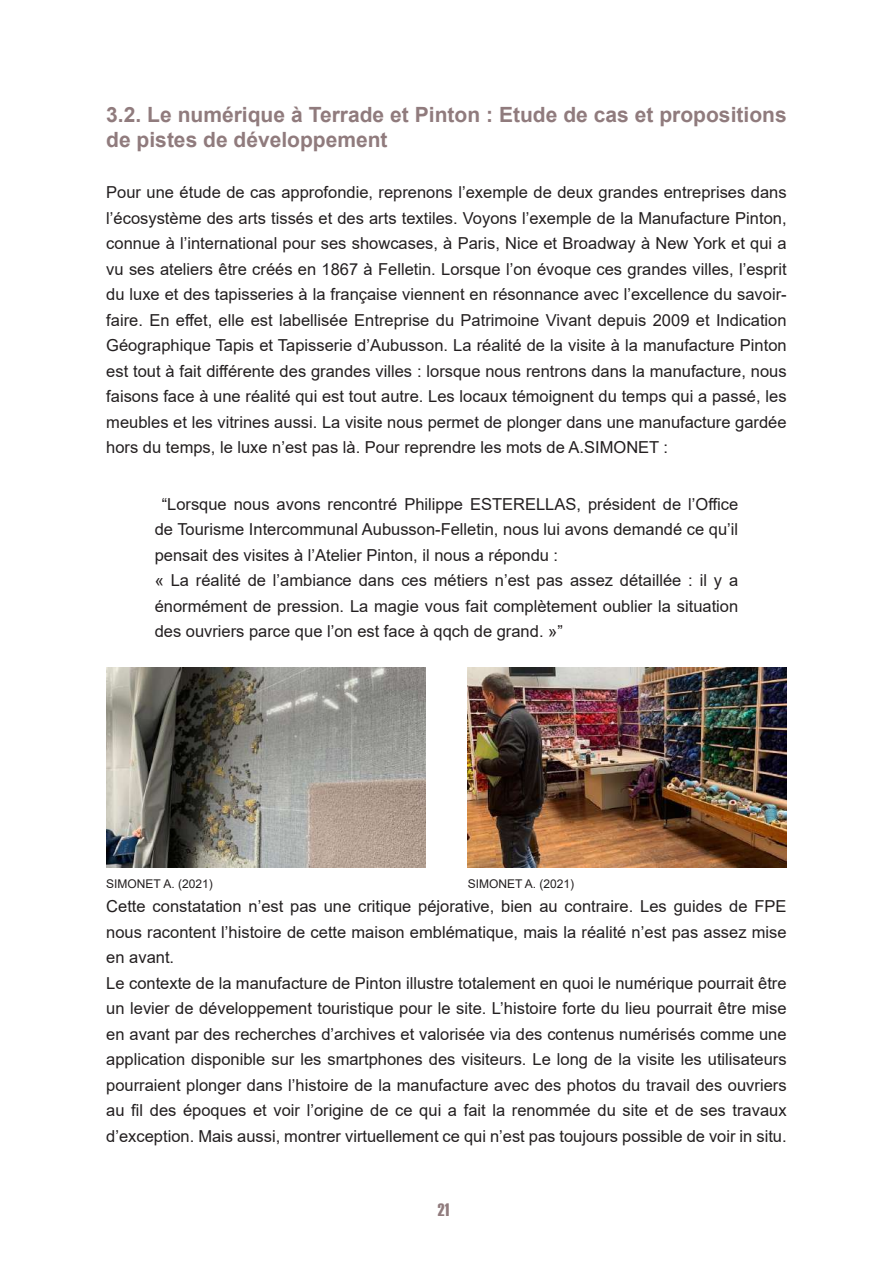
<style>
.page{position:relative;width:893px;height:1263px;background:#fff}
.page>*{position:absolute;margin:0;border:0;box-sizing:border-box;transform-origin:0 0}
.t1{font:700 21px/25.5px "Arial";color:#907b7d}
.t2{font:18px "Haettenschweiler";color:#907b7d}
.t3{font:16.5px/25.5px "Arial";color:#231f20}
.t4{font:12px "Arial";color:#231f20}
</style>
<div class="page">
<img style="left:106px;top:668px;width:319px;height:199px">
<img style="left:468px;top:668px;width:319px;height:199px">
<p class="t1" style="left:106px;top:102px;width:682px">3.2. Le numérique à Terrade et Pinton : Etude de cas et propositions de pistes de développement</p>
<p class="t3" style="left:106px;top:179px;width:682px;text-align:justify">Pour une étude de cas approfondie, reprenons l’exemple de deux grandes entreprises dans l’écosystème des arts tissés et des arts textiles. Voyons l’exemple de la Manufacture Pinton, connue à l’international pour ses showcases, à Paris, Nice et Broadway à New York et qui a vu ses ateliers être créés en 1867 à Felletin. Lorsque l’on évoque ces grandes villes, l’esprit du luxe et des tapisseries à la française viennent en résonnance avec l’excellence du savoir&shy;faire. En effet, elle est labellisée Entreprise du Patrimoine Vivant depuis 2009 et Indication Géographique Tapis et Tapisserie d’Aubusson. La réalité de la visite à la manufacture Pinton est tout à fait différente des grandes villes : lorsque nous rentrons dans la manufacture, nous faisons face à une réalité qui est tout autre. Les locaux témoignent du temps qui a passé, les meubles et les vitrines aussi. La visite nous permet de plonger dans une manufacture gardée hors du temps, le luxe n’est pas là. Pour reprendre les mots de A.SIMONET :</p>
<p class="t3" style="left:155px;top:491px;width:585px;text-indent:7px">“Lorsque nous avons rencontré Philippe ESTERELLAS, président de l’Office de Tourisme Intercommunal Aubusson-Felletin, nous lui avons demandé ce qu’il pensait des visites à l’Atelier Pinton, il nous a répondu :<br>« La réalité de l’ambiance dans ces métiers n’est pas assez détaillée : il y a énormément de pression. La magie vous fait complètement oublier la situation des ouvriers parce que l’on est face à qqch de grand. »”</p>
<p class="t4" style="left:106px;top:876px;width:108px">SIMONET A. (2021)</p>
<p class="t4" style="left:468px;top:876px;width:108px">SIMONET A. (2021)</p>
<p class="t3" style="left:106px;top:893px;width:682px">Cette constatation n’est pas une critique péjorative, bien au contraire. Les guides de FPE nous racontent l’histoire de cette maison emblématique, mais la réalité n’est pas assez mise en avant.<br>Le contexte de la manufacture de Pinton illustre totalement en quoi le numérique pourrait être un levier de développement touristique pour le site. L’histoire forte du lieu pourrait être mise en avant par des recherches d’archives et valorisée via des contenus numérisés comme une application disponible sur les smartphones des visiteurs. Le long de la visite les utilisateurs pourraient plonger dans l’histoire de la manufacture avec des photos du travail des ouvriers au fil des époques et voir l’origine de ce qui a fait la renommée du site et de ses travaux d’exception. Mais aussi, montrer virtuellement ce qui n’est pas toujours possible de voir in situ.</p>
<p class="t2" style="left:438px;top:1197px;width:13px">21</p>
</div>
